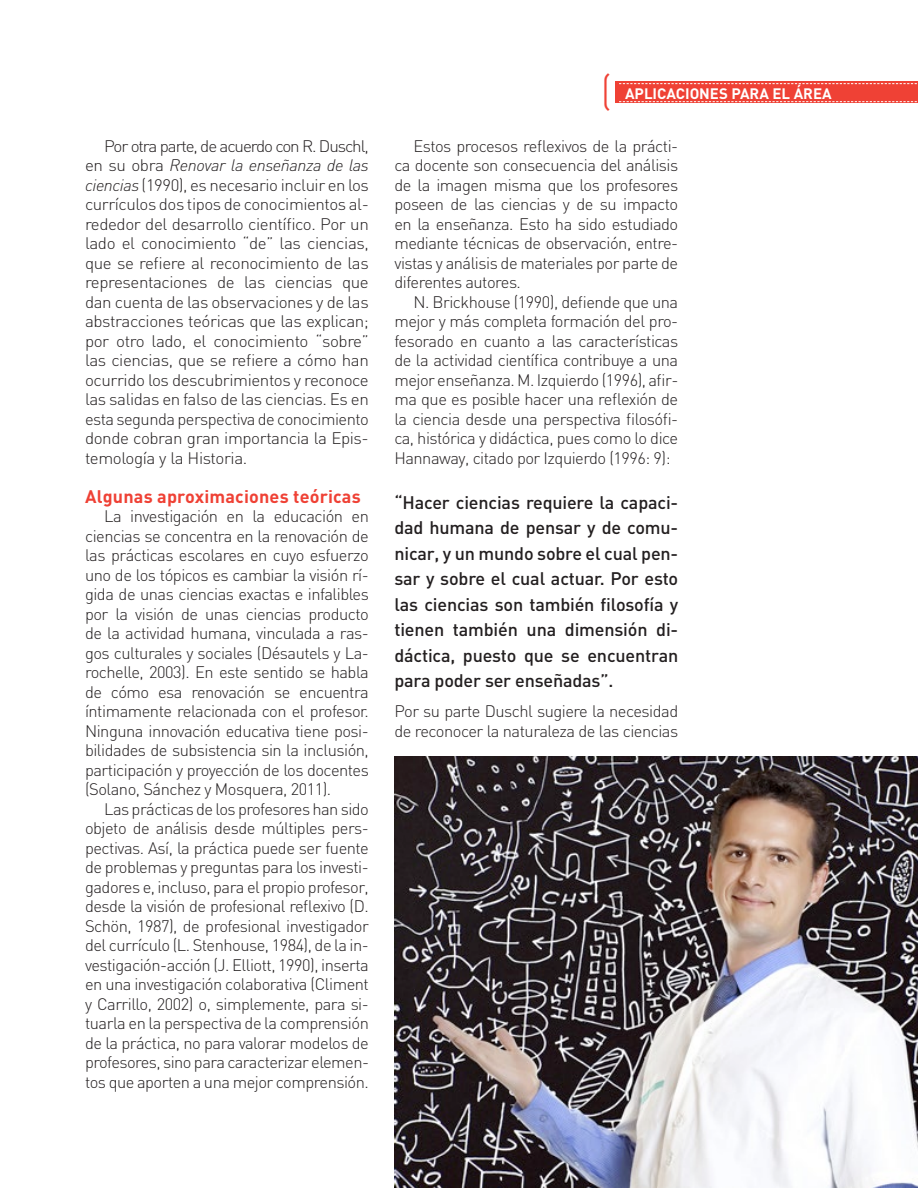
<style>
.page{position:relative;width:918px;height:1188px;background:#fff}
.page>*{position:absolute;margin:0;border:0;box-sizing:border-box;transform-origin:0 0}
.t1{font:300 41.85px "DIN";color:#ef4135}
.t2{font:500 18px/25.5px "DIN";letter-spacing:-.01em;color:#231f20;text-align:justify}
.t3{font:700 18px "DIN";letter-spacing:.01em;color:#ef4135}
.t4{font:300 16.5px/19.5px "DIN";letter-spacing:-.03em;color:#231f20;text-align:justify}
.t5{font:700 15px "DIN";color:#fff}
.s1{font-style:italic}
</style>
<div class="page">
<div style="left:615px;top:82px;width:303px;height:21px;background:#ef4135"></div>
<svg style="left:619px;top:83px;width:298px;height:1px"></svg>
<svg style="left:619px;top:101px;width:298px;height:1px"></svg>
<img style="left:395px;top:756px;width:523px;height:432px">
<p class="t4" style="left:85px;top:136px;width:285px;text-indent:19px">Por otra parte, de acuerdo con R. Duschl, en su obra <span class="s1">Renovar la enseñanza de las ciencias</span> (1990), es necesario incluir en los currículos dos tipos de conocimientos al&shy;rededor del desarrollo científico. Por un lado el conocimiento “de” las ciencias, que se refiere al reconocimiento de las representaciones de las ciencias que dan cuenta de las observaciones y de las abstracciones teóricas que las explican; por otro lado, el conocimiento “sobre” las ciencias, que se refiere a cómo han ocurrido los descubrimientos y reconoce las salidas en falso de las ciencias. Es en esta segunda perspectiva de conocimiento donde cobran gran importancia la Epis&shy;temología y la Historia.</p>
<p class="t3" style="left:85px;top:484px;width:277px">Algunas aproximaciones teóricas</p>
<p class="t4" style="left:85px;top:506px;width:285px;text-indent:19px">La investigación en la educación en ciencias se concentra en la renovación de las prácticas escolares en cuyo esfuerzo uno de los tópicos es cambiar la visión rí&shy;gida de unas ciencias exactas e infalibles por la visión de unas ciencias producto de la actividad humana, vinculada a ras&shy;gos culturales y sociales (Désautels y La&shy;rochelle, 2003). En este sentido se habla de cómo esa renovación se encuentra íntimamente relacionada con el profesor.<br>Ninguna innovación educativa tiene posi&shy;bilidades de subsistencia sin la inclusión, participación y proyección de los docentes (Solano, Sánchez y Mosquera, 2011).</p>
<p class="t4" style="left:85px;top:799px;width:286px;text-indent:19px">Las prácticas de los profesores han sido objeto de análisis desde múltiples pers&shy;pectivas. Así, la práctica puede ser fuente de problemas y preguntas para los investi&shy;gadores e, incluso, para el propio profesor, desde la visión de profesional reflexivo (D.<br>Schön, 1987), de profesional investigador del currículo (L. Stenhouse, 1984), de la in&shy;vestigación-acción (J. Elliott, 1990), inserta en una investigación colaborativa (Climent y Carrillo, 2002) o, simplemente, para si&shy;tuarla en la perspectiva de la comprensión de la práctica, no para valorar modelos de profesores, sino para caracterizar elemen&shy;tos que aporten a una mejor comprensión.</p>
<h1 class="t1" style="left:600px;top:66px;width:13px">(</h1>
<p class="t5" style="left:625px;top:83px;width:207px">Aplicaciones para el área</p>
<p class="t4" style="left:394px;top:136px;width:285px;text-indent:19px">Estos procesos reflexivos de la prácti&shy;ca docente son consecuencia del análisis de la imagen misma que los profesores poseen de las ciencias y de su impacto en la enseñanza. Esto ha sido estudiado mediante técnicas de observación, entre&shy;vistas y análisis de materiales por parte de diferentes autores.</p>
<p class="t4" style="left:394px;top:292px;width:286px;text-indent:19px">N. Brickhouse (1990), defiende que una mejor y más completa formación del pro&shy;fesorado en cuanto a las características de la actividad científica contribuye a una mejor enseñanza. M. Izquierdo (1996), afir&shy;ma que es posible hacer una reflexión de la ciencia desde una perspectiva filosófi&shy;ca, histórica y didáctica, pues como lo dice Hannaway, citado por Izquierdo (1996: 9):</p>
<p class="t2" style="left:394px;top:489px;width:285px">“Hacer ciencias requiere la capaci&shy;dad humana de pensar y de comu&shy;nicar, y un mundo sobre el cual pen&shy;sar y sobre el cual actuar. Por esto las ciencias son también filosofía y tienen también una dimensión di&shy;dáctica, puesto que se encuentran para poder ser enseñadas”.</p>
<p class="t4" style="left:394px;top:701px;width:285px">Por su parte Duschl sugiere la necesidad de reconocer la naturaleza de las ciencias</p>
</div>
